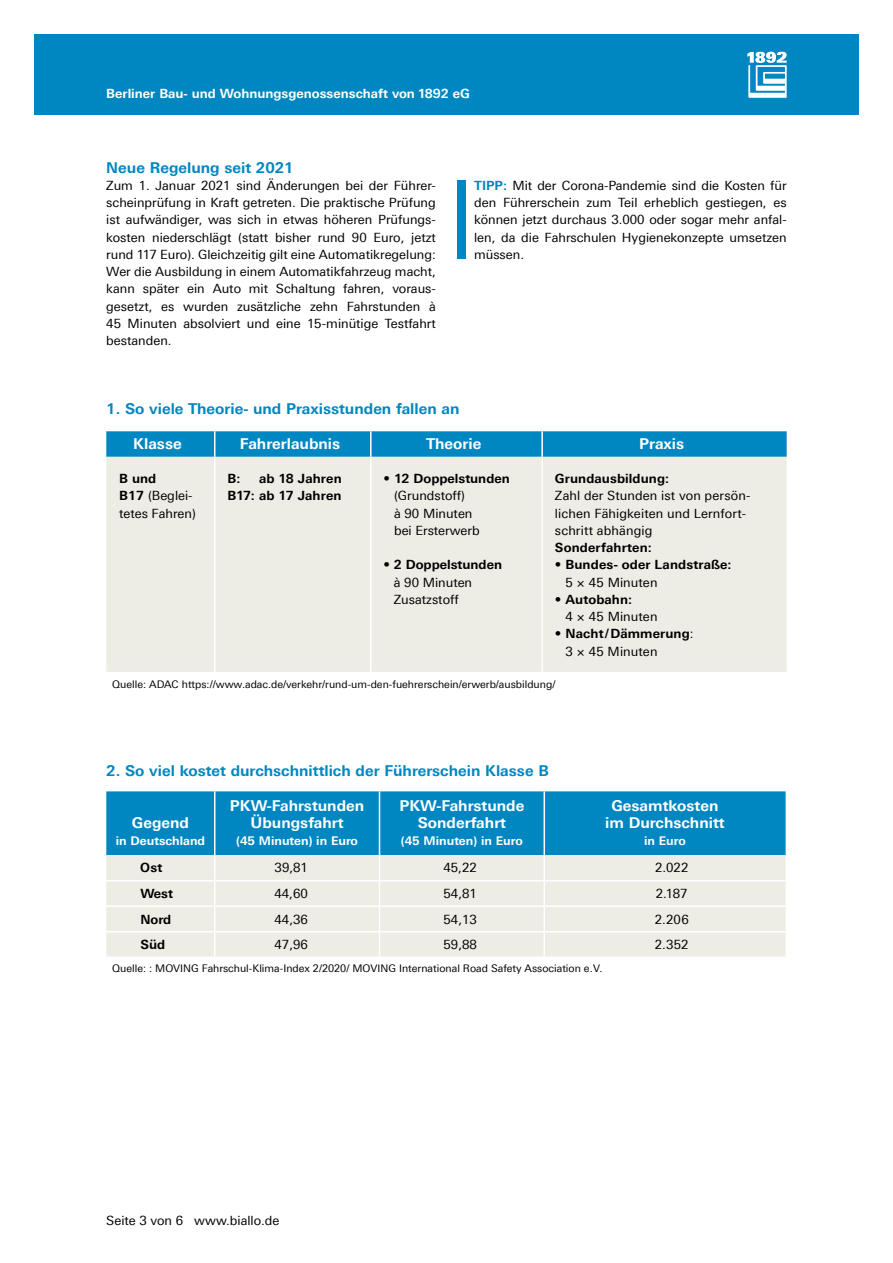
<style>
.page{position:relative;width:893px;height:1263px;background:#fff}
.page>*{position:absolute;margin:0;border:0;box-sizing:border-box;transform-origin:0 0}
.t1{font:700 15px/17.2px "Linotype Univers 630";color:#fff;text-align:center}
.t2{font:700 15px "Linotype Univers 630";color:#0086c0}
.t3{font:12.75px/17.2px "Linotype Univers 430";color:#000}
.t4{font:700 12.75px/17.2px "Linotype Univers 630";letter-spacing:.005em;color:#000;text-align:right}
.t5{font:700 12.75px "Linotype Univers 630";color:#fff}
.t6{font:700 12px "Linotype Univers 630";color:#fff}
.t7{font:10.5px "Linotype Univers 430";color:#000}
.s1{font-family:"Linotype Univers 630";font-weight:700;color:#0086c0}
.s2{font-family:"Linotype Univers 630";font-weight:700}
.s3{font-family:"Linotype Univers 430";font-weight:400}
</style>
<div class="page">
<div style="left:34px;top:34px;width:825px;height:81px;background:#0086c0"></div>
<svg style="left:747px;top:52px;width:40px;height:46px"></svg>
<div style="left:457px;top:180px;width:9px;height:79px;background:#0086c0"></div>
<div style="left:106px;top:457px;width:681px;height:215px;background:#edece5"></div>
<svg style="left:106px;top:431px;width:681px;height:26px;background:#0689c1"></svg>
<hr style="left:214px;top:457px;width:1px;height:215px;background:#fff">
<hr style="left:541px;top:431px;width:2px;height:26px;background:#fff">
<hr style="left:541px;top:457px;width:2px;height:215px;background:#fff">
<hr style="left:370px;top:431px;width:2px;height:26px;background:#fff">
<hr style="left:370px;top:457px;width:2px;height:215px;background:#fff">
<svg style="left:106px;top:791px;width:680px;height:165px;background:#93c5d7"></svg>
<p class="t5" style="left:106px;top:86px;width:365px">Berliner Bau- und Wohnungsgenossenschaft von 1892 eG</p>
<p class="t2" style="left:106px;top:158px;width:189px">Neue Regelung seit 2021</p>
<p class="t3" style="left:106px;top:177px;width:331px;text-align:justify">Zum 1. Januar 2021 sind Änderungen bei der Führer&shy;scheinprüfung in Kraft getreten. Die praktische Prüfung ist aufwändiger, was sich in etwas höheren Prüfungs&shy;kosten niederschlägt (statt bisher rund 90 Euro, jetzt rund 117 Euro). Gleichzeitig gilt eine Automatikregelung:<br>Wer die Ausbildung in einem Automatikfahrzeug macht, kann später ein Auto mit Schaltung fahren, voraus&shy;gesetzt, es wurden zusätzliche zehn Fahrstunden à 45 Minuten absolviert und eine 15-minütige Testfahrt bestanden.</p>
<p class="t3" style="left:474px;top:177px;width:314px;text-align:justify"><span class="s1">TIPP:</span> Mit der Corona-Pandemie sind die Kosten für den Führerschein zum Teil erheblich gestiegen, es können jetzt durchaus 3.000 oder sogar mehr anfal&shy;len, da die Fahrschulen Hygienekonzepte umsetzen müssen.</p>
<p class="t2" style="left:106px;top:400px;width:355px">1. So viele Theorie- und Praxisstunden fallen an</p>
<p class="t1" style="left:133px;top:434px;width:50px">Klasse</p>
<p class="t1" style="left:240px;top:434px;width:102px">Fahrerlaubnis</p>
<p class="t1" style="left:426px;top:434px;width:57px">Theorie</p>
<p class="t1" style="left:639px;top:434px;width:47px">Praxis</p>
<p class="t4" style="left:119px;top:470px;width:39px">B und</p>
<p class="t3" style="left:119px;top:487px;width:78px"><span class="s2">B17</span> (Beglei&shy;tetes Fahren)</p>
<p class="t4" style="left:227px;top:470px;width:116px">ab 18 Jahren<br>B17: ab 17 Jahren</p>
<p class="t4" style="left:384px;top:470px;width:128px"><span class="s3">•</span> 12 Doppelstunden</p>
<p class="t4" style="left:555px;top:470px;width:116px">Grundausbildung:</p>
<p class="t3" style="left:555px;top:487px;width:197px">Zahl der Stunden ist von persön&shy;lichen Fähigkeiten und Lernfort&shy;schritt abhängig</p>
<p class="t4" style="left:555px;top:539px;width:98px">Sonderfahrten:</p>
<p class="t4" style="left:555px;top:556px;width:178px"><span class="s3">•</span> Bundes- oder Landstraße:</p>
<p class="t3" style="left:565px;top:573px;width:94px">5 × 45 Minuten</p>
<p class="t4" style="left:555px;top:591px;width:79px"><span class="s3">•</span> Autobahn:</p>
<p class="t3" style="left:565px;top:608px;width:94px">4 × 45 Minuten</p>
<p class="t4" style="left:555px;top:625px;width:140px"><span class="s3">•</span> Nacht/Dämmerung<span class="s3">:</span></p>
<p class="t3" style="left:565px;top:642px;width:94px">3 × 45 Minuten</p>
<p class="t7" style="left:112px;top:678px;width:445px">Quelle: ADAC https://www.adac.de/verkehr/rund-um-den-fuehrerschein/erwerb/ausbildung/</p>
<p class="t4" style="left:227px;top:470px;width:14px">B:</p>
<p class="t3" style="left:394px;top:487px;width:87px">(Grundstoff)<br>à 90 Minuten bei Ersterwerb</p>
<p class="t4" style="left:384px;top:556px;width:120px"><span class="s3">•</span> 2 Doppelstunden</p>
<p class="t3" style="left:394px;top:573px;width:80px">à 90 Minuten<br>Zusatzstoff</p>
<p class="t2" style="left:106px;top:762px;width:444px">2. So viel kostet durchschnittlich der Führerschein Klasse B</p>
<p class="t1" style="left:132px;top:814px;width:59px">Gegend</p>
<p class="t6" style="left:116px;top:834px;width:91px">in Deutschland</p>
<p class="t1" style="left:230px;top:797px;width:136px">PKW-Fahrstunden<br>Übungsfahrt</p>
<p class="t6" style="left:236px;top:834px;width:123px">(45 Minuten) in Euro</p>
<p class="t1" style="left:399px;top:797px;width:126px">PKW-Fahrstunde<br>Sonderfahrt</p>
<p class="t6" style="left:401px;top:834px;width:123px">(45 Minuten) in Euro</p>
<p class="t1" style="left:605px;top:797px;width:121px">Gesamtkosten im Durchschnitt</p>
<p class="t6" style="left:644px;top:834px;width:43px">in Euro</p>
<p class="t4" style="left:140px;top:859px;width:24px">Ost</p>
<p class="t3" style="left:274px;top:859px;width:35px">39,81</p>
<p class="t3" style="left:443px;top:859px;width:35px">45,22</p>
<p class="t3" style="left:655px;top:859px;width:35px">2.022</p>
<p class="t4" style="left:140px;top:885px;width:34px">West</p>
<p class="t3" style="left:274px;top:885px;width:35px">44,60</p>
<p class="t3" style="left:444px;top:885px;width:35px">54,81</p>
<p class="t3" style="left:656px;top:885px;width:33px">2.187</p>
<p class="t4" style="left:140px;top:910px;width:32px">Nord</p>
<p class="t3" style="left:275px;top:910px;width:35px">44,36</p>
<p class="t3" style="left:444px;top:910px;width:35px">54,13</p>
<p class="t3" style="left:655px;top:910px;width:35px">2.206</p>
<p class="t4" style="left:140px;top:936px;width:26px">Süd</p>
<p class="t3" style="left:275px;top:936px;width:35px">47,96</p>
<p class="t3" style="left:444px;top:936px;width:35px">59,88</p>
<p class="t3" style="left:655px;top:936px;width:35px">2.352</p>
<p class="t7" style="left:112px;top:963px;width:492px">Quelle: : MOVING Fahrschul-Klima-Index 2/2020/ MOVING International Road Safety Association e.V.</p>
<p class="t3" style="left:106px;top:1212px;width:175px">Seite 3 von 6 www.biallo.de</p>
</div>
